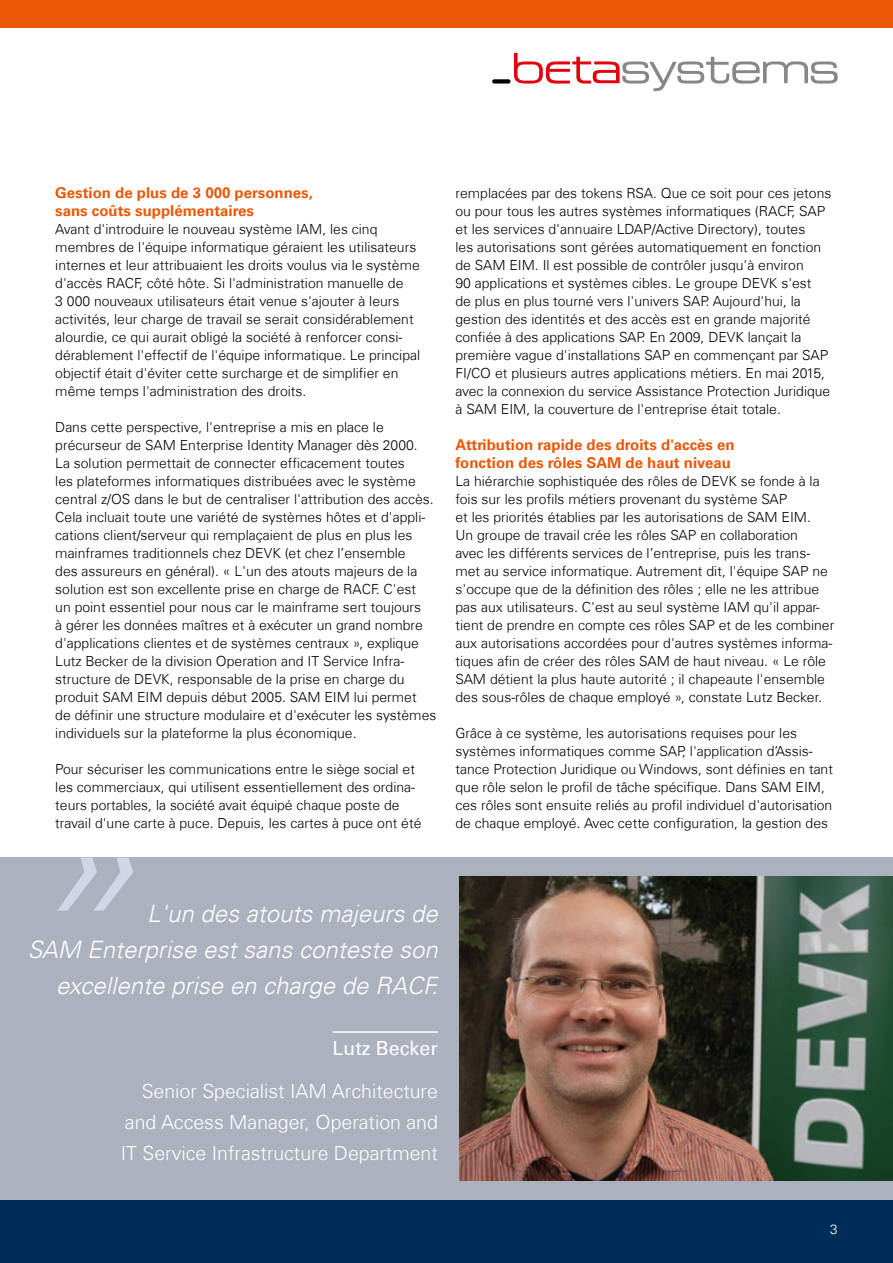
<style>
.page{position:relative;width:893px;height:1263px;background:#fff}
.page>*{position:absolute;margin:0;border:0;box-sizing:border-box;transform-origin:0 0}
.t1{font:italic 300 24px/36.2px "Univers Com 45";color:#fff;text-align:right}
.t2{font:300 19.5px/30.8px "Univers Com 45";color:#fff;text-align:justify}
.t3{font:19.5px "Univers Com 55 Roman";color:#fff}
.t4{font:700 15px/18px "Univers Com 65";color:#ea5707}
.t5{font:300 13.95px/18px "Univers Com 45";color:#000}
.t6{font:300 13.5px "Univers Com 45";color:#fff}
</style>
<div class="page">
<div style="left:0;top:1200px;width:893px;height:63px;background:#002c5a"></div>
<div style="left:0;top:0;width:893px;height:28px;background:#ea5707"></div>
<div style="left:0;top:857px;width:893px;height:343px;background:#acb1be"></div>
<hr style="left:333px;top:1031px;width:105px;height:2px;background:#fff">
<svg style="left:58px;top:857px;width:75px;height:53px"></svg>
<img style="left:459px;top:876px;width:434px;height:304px">
<svg style="left:514px;top:53px;width:324px;height:38px"></svg>
<div style="left:492px;top:79px;width:18px;height:5px;background:#000;border-radius:2px"></div>
<p class="t4" style="left:55px;top:184px;width:259px">Gestion de plus de 3 000 personnes, sans coûts supplémentaires</p>
<p class="t5" style="left:55px;top:220px;width:366px">Avant d'introduire le nouveau système IAM, les cinq membres de l'équipe informatique géraient les utilisateurs internes et leur attribuaient les droits voulus via le système d'accès RACF, côté hôte. Si l'administration manuelle de<br>3 000 nouveaux utilisateurs était venue s'ajouter à leurs activités, leur charge de travail se serait considérablement alourdie, ce qui aurait obligé la société à renforcer consi&shy;dérablement l'effectif de l'équipe informatique. Le principal objectif était d'éviter cette surcharge et de simplifier en même temps l'administration des droits.</p>
<p class="t5" style="left:55px;top:418px;width:383px">Dans cette perspective, l'entreprise a mis en place le précurseur de SAM Enterprise Identity Manager dès 2000.<br>La solution permettait de connecter efficacement toutes<br>les plateformes informatiques distribuées avec le système central z/OS dans le but de centraliser l'attribution des accès.<br>Cela incluait toute une variété de systèmes hôtes et d'appli&shy;cations client/serveur qui remplaçaient de plus en plus les mainframes traditionnels chez DEVK (et chez l’ensemble<br>des assureurs en général). « L'un des atouts majeurs de la solution est son excellente prise en charge de RACF. C'est<br>un point essentiel pour nous car le mainframe sert toujours<br>à gérer les données maîtres et à exécuter un grand nombre d'applications clientes et de systèmes centraux », explique Lutz Becker de la division Operation and IT Service Infra&shy;structure de DEVK, responsable de la prise en charge du produit SAM EIM depuis début 2005. SAM EIM lui permet<br>de définir une structure modulaire et d'exécuter les systèmes individuels sur la plateforme la plus économique.</p>
<p class="t5" style="left:55px;top:760px;width:368px">Pour sécuriser les communications entre le siège social et les commerciaux, qui utilisent essentiellement des ordina&shy;teurs portables, la société avait équipé chaque poste de travail d'une carte à puce. Depuis, les cartes à puce ont été</p>
<p class="t5" style="left:455px;top:184px;width:377px">remplacées par des tokens RSA. Que ce soit pour ces jetons ou pour tous les autres systèmes informatiques (RACF, SAP et les services d'annuaire LDAP/Active Directory), toutes<br>les autorisations sont gérées automatiquement en fonction de SAM EIM. Il est possible de contrôler jusqu'à environ<br>90 applications et systèmes cibles. Le groupe DEVK s'est<br>de plus en plus tourné vers l'univers SAP. Aujourd'hui, la gestion des identités et des accès est en grande majorité confiée à des applications SAP. En 2009, DEVK lançait la première vague d'installations SAP en commençant par SAP FI/CO et plusieurs autres applications métiers. En mai 2015, avec la connexion du service Assistance Protection Juridique à SAM EIM, la couverture de l'entreprise était totale.</p>
<p class="t4" style="left:455px;top:436px;width:281px">Attribution rapide des droits d'accès en fonction des rôles SAM de haut niveau</p>
<p class="t5" style="left:455px;top:472px;width:380px">La hiérarchie sophistiquée des rôles de DEVK se fonde à la fois sur les profils métiers provenant du système SAP<br>et les priorités établies par les autorisations de SAM EIM.<br>Un groupe de travail crée les rôles SAP en collaboration<br>avec les différents services de l’entreprise, puis les trans&shy;met au service informatique. Autrement dit, l'équipe SAP ne s'occupe que de la définition des rôles ; elle ne les attribue pas aux utilisateurs. C'est au seul système IAM qu'il appar&shy;tient de prendre en compte ces rôles SAP et de les combiner aux autorisations accordées pour d'autres systèmes informa&shy;tiques afin de créer des rôles SAM de haut niveau. « Le rôle SAM détient la plus haute autorité ; il chapeaute l'ensemble des sous-rôles de chaque employé », constate Lutz Becker.</p>
<p class="t5" style="left:455px;top:724px;width:379px">Grâce à ce système, les autorisations requises pour les systèmes informatiques comme SAP, l'application d’Assis&shy;tance Protection Juridique ou Windows, sont définies en tant que rôle selon le profil de tâche spécifique. Dans SAM EIM, ces rôles sont ensuite reliés au profil individuel d'autorisation de chaque employé. Avec cette configuration, la gestion des</p>
<h1 class="t1" style="left:28px;top:895px;width:412px">L'un des atouts majeurs de<br>SAM Enterprise est sans conteste son excellente prise en charge de RACF.</h1>
<h2 class="t3" style="left:333px;top:1036px;width:107px">Lutz Becker</h2>
<h2 class="t2" style="left:121px;top:1076px;width:319px;text-indent:21px">Senior Specialist IAM Architecture and Access Manager, Operation and IT Service Infrastructure Department</h2>
<p class="t6" style="left:830px;top:1221px;width:9px">3</p>
</div>
